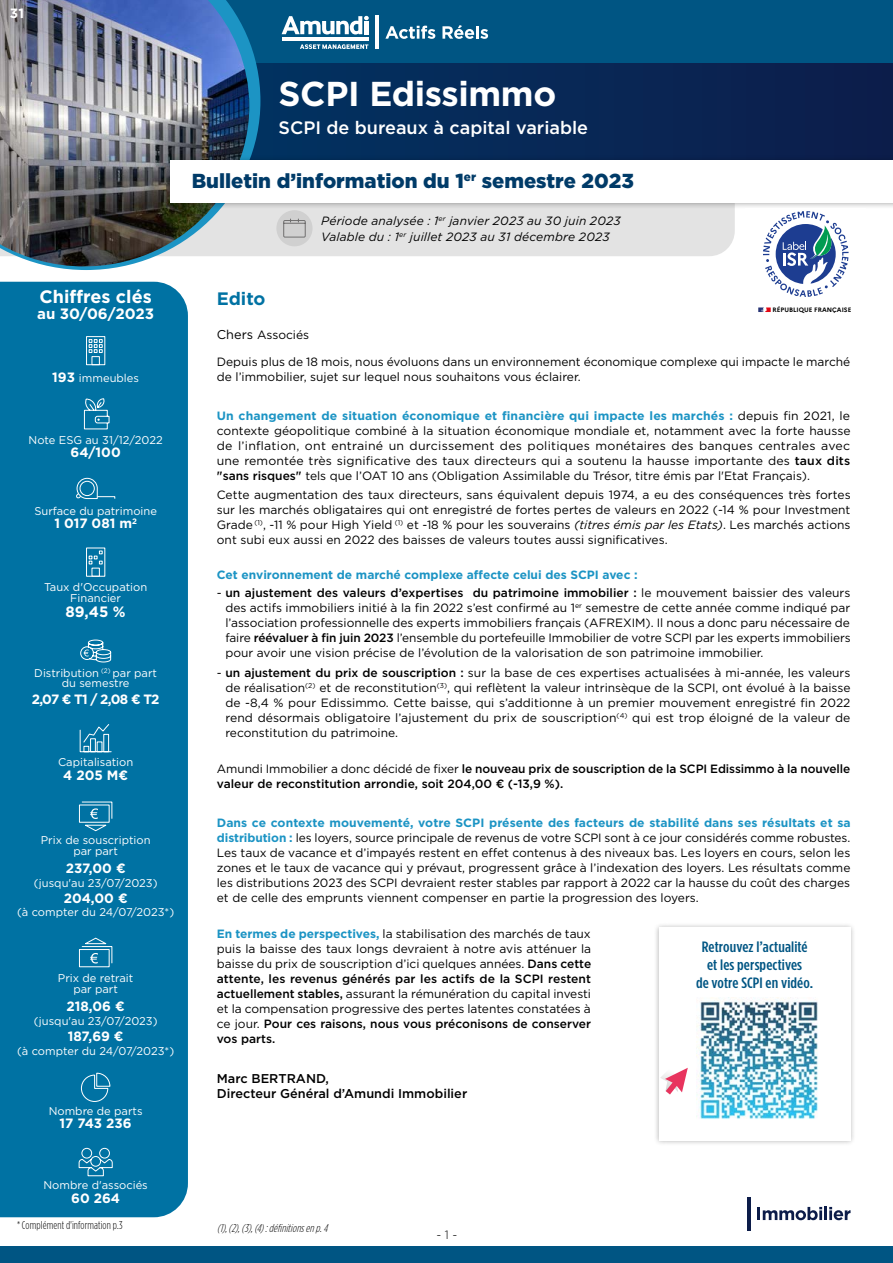
<style>
.page{position:relative;width:893px;height:1263px;background:#fff}
.page>*{position:absolute;margin:0;border:0;box-sizing:border-box;transform-origin:0 0}
.t1{font:700 34.5px "Gotham";letter-spacing:-.01em;color:#fff}
.t2{font:900 20.25px "Gotham";color:#003b68}
.t3{font:500 18px "Gotham";color:#fff}
.t4{font:700 18px "Gotham";color:#fff}
.t5{font:700 18px "Gotham";letter-spacing:-.005em;color:#0072a3}
.t6{font:500 15px/18px "Gotham Condensed";letter-spacing:.005em;color:#005583;text-align:center;scale:1.15 1}
.t7{font:700 15px "Gotham";color:#fff}
.t8{font:700 13.5px "Gotham";color:#fff}
.t9{font:500 12.75px/15px "Gotham";color:#000}
.t10{font:12px/15px "Gotham";color:#000;text-align:justify}
.t11{font:500 12px/15px "Gotham";letter-spacing:-.005em;color:#000}
.t12{font:italic 12px/16.5px "Gotham";letter-spacing:.01em;color:#000}
.t13{font:700 12px "Gotham";color:#1c94c4}
.t14{font:300 12px "Gotham";color:#000}
.t15{font:11.25px/10.5px "Gotham";color:#fff;text-align:center}
.t16{font:italic 300 11.25px "Gotham Condensed";color:#000}
.t17{font:300 11.25px "Gotham Condensed";letter-spacing:.01em;color:#000}
.t18{font:700 6.3px "Marianne";color:#000}
.s1{font-weight:700;font-size:13.5px}
.s2{font-size:12.75px}
.s3{font-weight:700;color:#1c94c4}
.s4{font-weight:500}
.s5{font-style:italic}
.s6{font-weight:400}
</style>
<div class="page">
<div style="left:0;top:1246px;width:893px;height:17px;background:#005583"></div>
<div style="left:260px;top:209px;width:475px;height:47px;background:#e3e3e3"></div>
<div style="left:0;top:0;width:893px;height:178px;background:#082856"></div>
<div style="left:0;top:0;width:893px;height:63px;background:#005583"></div>
<svg style="left:48px;top:41px;width:212px;height:229px"></svg>
<img style="left:0;top:0;width:249px;height:266px">
<svg style="left:282px;top:16px;width:87px;height:19px"></svg>
<hr style="left:364px;top:21px;width:4px;height:13px;background:#fff">
<hr style="left:282px;top:38px;width:86px;height:3px;background:#fff">
<svg style="left:300px;top:44px;width:68px;height:5px"></svg>
<hr style="left:375px;top:16px;width:4px;height:33px;background:#fff">
<svg style="left:385px;top:26px;width:50px;height:13px"></svg>
<svg style="left:442px;top:25px;width:46px;height:14px"></svg>
<hr style="left:747px;top:1197px;width:3px;height:33px;background:#0c1c49">
<svg style="left:758px;top:1207px;width:92px;height:13px"></svg>
<div style="left:0;top:282px;width:188px;height:935px;background:#0072a3"></div>
<div style="left:86px;top:548px;width:19px;height:29px;border:1px solid #fff"></div>
<svg style="left:88px;top:550px;width:15px;height:27px"></svg>
<svg style="left:75px;top:477px;width:41px;height:23px"></svg>
<div style="left:165px;top:155px;width:728px;height:54px;background:#000;opacity:.3"></div>
<div style="left:170px;top:161px;width:723px;height:42px;background:#fff"></div>
<div style="left:746px;top:208px;width:120px;height:117px;background:#fff"></div>
<svg style="left:758px;top:307px;width:13px;height:5px"></svg>
<svg style="left:763px;top:211px;width:86px;height:86px"></svg>
<div style="left:654px;top:922px;width:202px;height:224px;background:#000;opacity:.3"></div>
<div style="left:659px;top:927px;width:191px;height:213px;background:#fff"></div>
<img style="left:697px;top:998px;width:121px;height:121px">
<svg style="left:660px;top:1067px;width:28px;height:27px"></svg>
<div style="left:276px;top:210px;width:37px;height:36px;background:#d0d0d0;border-radius:50%"></div>
<svg style="left:283px;top:218px;width:23px;height:20px"></svg>
<svg style="left:79px;top:723px;width:33px;height:30px"></svg>
<div style="left:86px;top:336px;width:19px;height:29px;border:1px solid #fff"></div>
<svg style="left:88px;top:339px;width:15px;height:27px"></svg>
<div style="left:79px;top:804px;width:31px;height:19px;border:1px solid #fff"></div>
<svg style="left:81px;top:801px;width:32px;height:31px"></svg>
<div style="left:79px;top:949px;width:31px;height:18px;border:1px solid #fff"></div>
<svg style="left:81px;top:937px;width:32px;height:27px"></svg>
<svg style="left:81px;top:1072px;width:30px;height:30px"></svg>
<svg style="left:78px;top:1147px;width:35px;height:30px"></svg>
<svg style="left:80px;top:639px;width:32px;height:24px"></svg>
<svg style="left:84px;top:397px;width:26px;height:33px"></svg>
<p class="t8" style="left:10px;top:4px;width:16px">31</p>
<h3 class="t4" style="left:40px;top:284px;width:114px">Chiffres clés</h3>
<p class="t7" style="left:37px;top:304px;width:119px">au 30/06/2023</p>
<p class="t15" style="left:52px;top:373px;width:88px"><span class="s1">193</span> immeubles</p>
<p class="t15" style="left:29px;top:434px;width:136px">Note ESG au 31/12/2022</p>
<p class="t8" style="left:71px;top:444px;width:52px">64/100</p>
<p class="t15" style="left:34px;top:505px;width:124px">Surface du patrimoine</p>
<p class="t8" style="left:54px;top:514px;width:84px">1 017 081 m<sup>2</sup></p>
<p class="t15" style="left:44px;top:582px;width:105px">Taux d'Occupation<br>Financier</p>
<p class="t7" style="left:66px;top:602px;width:62px">89,45 %</p>
<p class="t15" style="left:34px;top:667px;width:124px">Distribution <sup>(2)</sup> par part du semestre</p>
<p class="t8" style="left:32px;top:690px;width:129px">2,07 € T1 / 2,08 € T2</p>
<p class="t15" style="left:58px;top:757px;width:77px">Capitalisation</p>
<p class="t8" style="left:63px;top:766px;width:66px">4 205 M€</p>
<p class="t15" style="left:41px;top:834px;width:111px;line-height:11.2px">Prix de souscription par part</p>
<p class="t8" style="left:66px;top:859px;width:61px">237,00 €</p>
<p class="t15" style="left:34px;top:877px;width:125px">(jusqu'au 23/07/2023)</p>
<p class="t8" style="left:64px;top:889px;width:65px">204,00 €</p>
<p class="t15" style="left:17px;top:907px;width:159px">(à compter du 24/07/2023*)</p>
<p class="t15" style="left:58px;top:972px;width:77px;line-height:11.2px">Prix de retrait par part</p>
<p class="t8" style="left:67px;top:997px;width:60px">218,06 €</p>
<p class="t15" style="left:34px;top:1015px;width:125px">(jusqu'au 23/07/2023)</p>
<p class="t8" style="left:68px;top:1027px;width:57px">187,69 €</p>
<p class="t15" style="left:17px;top:1045px;width:159px">(à compter du 24/07/2023*)</p>
<p class="t15" style="left:49px;top:1105px;width:95px">Nombre de parts</p>
<p class="t8" style="left:60px;top:1115px;width:74px">17 743 236</p>
<h1 class="t1" style="left:279px;top:71px;width:279px">SCPI Edissimmo</h1>
<h3 class="t3" style="left:279px;top:116px;width:311px">SCPI de bureaux à capital variable</h3>
<h2 class="t2" style="left:192px;top:167px;width:444px">Bulletin d’information du 1<sup>er</sup> semestre 2023</h2>
<p class="t12" style="left:321px;top:212px;width:301px">Période analysée : 1<sup>er</sup> janvier 2023 au 30 juin 2023<br>Valable du : 1<sup>er</sup> juillet 2023 au 31 décembre 2023</p>
<h3 class="t5" style="left:217px;top:286px;width:50px">Edito</h3>
<p class="t10" style="left:217px;top:327px;width:94px"><span class="s2">Chers</span> Associés</p>
<p class="t10" style="left:217px;top:354px;width:635px">Depuis plus de 18 mois, nous évoluons dans un environnement économique complexe qui impacte le marché de l’immobilier, sujet sur lequel nous souhaitons vous éclairer.</p>
<p class="t10" style="left:217px;top:408px;width:635px"><span class="s3">Un changement de situation économique et financière qui impacte les marchés :</span> depuis fin 2021, le contexte géopolitique combiné à la situation économique mondiale et, notamment avec la forte hausse de l’inflation, ont entrainé un durcissement des politiques monétaires des banques centrales avec une remontée très significative des taux directeurs qui a soutenu la hausse importante des <span class="s4">taux dits "sans risques"</span> tels que l’OAT 10 ans (Obligation Assimilable du Trésor, titre émis par l'Etat Français).</p>
<p class="t10" style="left:217px;top:487px;width:635px">Cette augmentation des taux directeurs, sans équivalent depuis 1974, a eu des conséquences très fortes sur les marchés obligataires qui ont enregistré de fortes pertes de valeurs en 2022 (-14 % pour Investment Grade <sup>(1)</sup>, -11 % pour High Yield <sup>(1)</sup> et -18 % pour les souverains <span class="s5">(titres émis par les Etats)</span>. Les marchés actions ont subi eux aussi en 2022 des baisses de valeurs toutes aussi significatives.</p>
<p class="t13" style="left:217px;top:566px;width:422px">Cet environnement de marché complexe affecte celui des SCPI avec :</p>
<p class="t10" style="left:225px;top:585px;width:627px;text-indent:-8px">- <span class="s4">un ajustement des valeurs d’expertises du patrimoine immobilier :</span> le mouvement baissier des valeurs des actifs immobiliers initié à la fin 2022 s’est confirmé au 1<sup>er</sup> semestre de cette année comme indiqué par l’association professionnelle des experts immobiliers français (AFREXIM). Il nous a donc paru nécessaire de faire <span class="s4">réévaluer à fin juin 2023</span> l’ensemble du portefeuille Immobilier de votre SCPI par les experts immobiliers pour avoir une vision précise de l’évolution de la valorisation de son patrimoine immobilier.</p>
<p class="t10" style="left:225px;top:665px;width:627px;text-indent:-8px">- <span class="s4">un ajustement du prix de souscription :</span> sur la base de ces expertises actualisées à mi-année, les valeurs de réalisation<sup>(2)</sup> et de reconstitution<sup>(3)</sup>, qui reflètent la valeur intrinsèque de la SCPI, ont évolué à la baisse de -8,4 % pour Edissimmo. Cette baisse, qui s’additionne à un premier mouvement enregistré fin 2022 rend désormais obligatoire l’ajustement du prix de souscription<sup>(4)</sup> qui est trop éloigné de la valeur de reconstitution du patrimoine.</p>
<p class="t11" style="left:217px;top:761px;width:635px"><span class="s6">Amundi Immobilier a donc décidé de fixer</span> le nouveau prix de souscription de la SCPI Edissimmo à la nouvelle valeur de reconstitution arrondie, soit 204,00 € (-13,9 %).</p>
<p class="t10" style="left:217px;top:814px;width:635px"><span class="s3">Dans ce contexte mouvementé, votre SCPI présente des facteurs de stabilité dans ses résultats et sa distribution :</span> les loyers, source principale de revenus de votre SCPI sont à ce jour considérés comme robustes.<br>Les taux de vacance et d’impayés restent en effet contenus à des niveaux bas. Les loyers en cours, selon les zones et le taux de vacance qui y prévaut, progressent grâce à l’indexation des loyers. Les résultats comme les distributions 2023 des SCPI devraient rester stables par rapport à 2022 car la hausse du coût des charges et de celle des emprunts viennent compenser en partie la progression des loyers.</p>
<p class="t10" style="left:217px;top:926px;width:376px"><span class="s3">En termes de perspectives,</span> la stabilisation des marchés de taux puis la baisse des taux longs devraient à notre avis atténuer la baisse du prix de souscription d’ici quelques années. <span class="s4">Dans cette attente, les revenus générés par les actifs de la SCPI restent actuellement stables,</span> assurant la rémunération du capital investi et la compensation progressive des pertes latentes constatées à ce jour. <span class="s4">Pour ces raisons, nous vous préconisons de conserver vos parts.</span></p>
<p class="t9" style="left:217px;top:1070px;width:252px">Marc BERTRAND,<br>Directeur Général d’Amundi Immobilier</p>
<p class="t18" style="left:772px;top:305px;width:80px">RÉPUBLIQUE FRANÇAISE</p>
<p class="t6" style="left:696px;top:937px;width:103px">Retrouvez l’actualité et les perspectives<br>de votre SCPI en vidéo.</p>
<p class="t15" style="left:43px;top:1180px;width:106px">Nombre d'associés</p>
<p class="t8" style="left:71px;top:1189px;width:50px">60 264</p>
<p class="t17" style="left:17px;top:1219px;width:107px">* Complément d'information p.3</p>
<p class="t16" style="left:217px;top:1222px;width:115px">(1),(2),(3),(4):définitionsenp.4</p>
<p class="t14" style="left:436px;top:1227px;width:23px">- 1 -</p>
</div>
